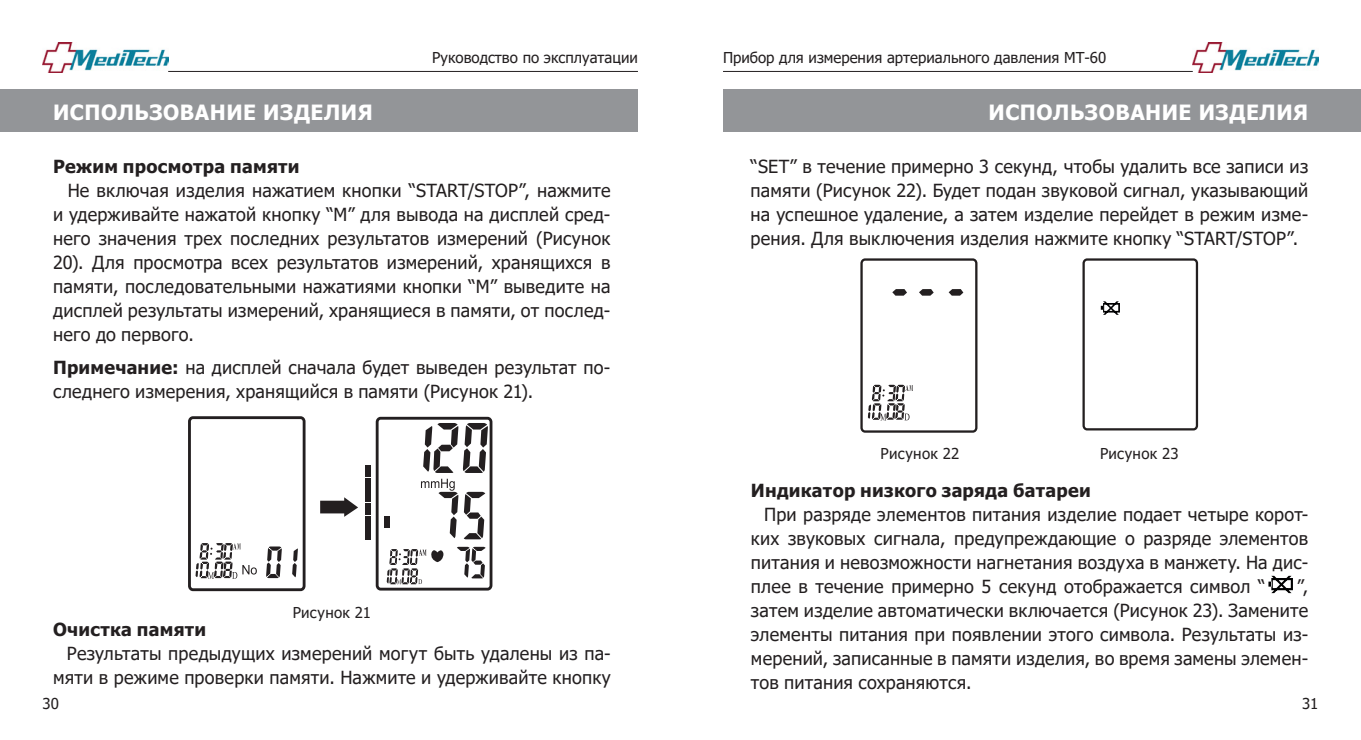
<style>
.page{position:relative;width:1361px;height:740px;background:#fff}
.page>*{position:absolute;margin:0;border:0;box-sizing:border-box;transform-origin:0 0}
.t1{font:700 21px "Tahoma";letter-spacing:.025em;color:#fff}
.t2{font:18px/24px "Tahoma";letter-spacing:.01em;color:#231f20;text-align:justify}
.t3{font:700 18px "Tahoma";letter-spacing:.015em;color:#231f20}
.t4{font:15px "Tahoma";color:#231f20}
.t5{font:15px "Tahoma";letter-spacing:.02em;color:#231f20}
.s1{font-weight:700}
</style>
<div class="page">
<div style="left:0;top:89px;width:638px;height:43px;background:#939598"></div>
<div style="left:723px;top:89px;width:638px;height:43px;background:#939598"></div>
<img style="left:43px;top:43px;width:125px;height:30px">
<img style="left:1192px;top:43px;width:126px;height:30px">
<hr style="left:168px;top:71px;width:470px;height:1px;background:#231f20">
<hr style="left:723px;top:71px;width:469px;height:1px;background:#231f20">
<div style="left:188px;top:416px;width:117px;height:175px;border:3px solid #231f20;border-radius:4px"></div>
<svg style="left:292px;top:548px;width:6px;height:29px"></svg>
<svg style="left:266px;top:546px;width:16px;height:32px"></svg>
<svg style="left:195px;top:543px;width:62px;height:36px"></svg>
<div style="left:376px;top:417px;width:116px;height:173px;border:3px solid #231f20;border-radius:4px"></div>
<svg style="left:423px;top:423px;width:65px;height:50px"></svg>
<svg style="left:457px;top:547px;width:28px;height:31px"></svg>
<svg style="left:421px;top:479px;width:37px;height:59px"></svg>
<svg style="left:464px;top:492px;width:21px;height:47px"></svg>
<svg style="left:387px;top:549px;width:56px;height:35px"></svg>
<div style="left:384px;top:516px;width:6px;height:11px;background:#231f20"></div>
<div style="left:366px;top:528px;width:5px;height:12px;background:#231f20"></div>
<div style="left:366px;top:516px;width:5px;height:11px;background:#231f20"></div>
<div style="left:366px;top:503px;width:5px;height:11px;background:#231f20"></div>
<div style="left:366px;top:490px;width:5px;height:12px;background:#231f20"></div>
<div style="left:366px;top:478px;width:5px;height:11px;background:#231f20"></div>
<div style="left:366px;top:465px;width:5px;height:12px;background:#231f20"></div>
<svg style="left:320px;top:497px;width:38px;height:20px"></svg>
<div style="left:860px;top:258px;width:117px;height:175px;border:2px solid #231f20;border-radius:4px"></div>
<svg style="left:868px;top:385px;width:45px;height:35px"></svg>
<svg style="left:919px;top:289px;width:14px;height:7px"></svg>
<svg style="left:892px;top:289px;width:15px;height:7px"></svg>
<svg style="left:948px;top:289px;width:15px;height:7px"></svg>
<svg style="left:1268px;top:576px;width:25px;height:17px"></svg>
<svg style="left:1100px;top:301px;width:20px;height:14px"></svg>
<div style="left:1082px;top:258px;width:116px;height:172px;border:2px solid #231f20;border-radius:4px"></div>
<p class="t4" style="left:432px;top:47px;width:207px">Руководство по эксплуатации</p>
<p class="t4" style="left:723px;top:47px;width:385px">Прибор для измерения артериального давления МТ-60</p>
<p class="t1" style="left:53px;top:98px;width:321px">ИСПОЛЬЗОВАНИЕ ИЗДЕЛИЯ</p>
<p class="t1" style="left:988px;top:98px;width:321px">ИСПОЛЬЗОВАНИЕ ИЗДЕЛИЯ</p>
<p class="t3" style="left:53px;top:154px;width:248px">Режим просмотра памяти</p>
<p class="t2" style="left:53px;top:180px;width:559px;text-indent:14px">Не включая изделия нажатием кнопки “START/STOP”, нажмите и удерживайте нажатой кнопку “М” для вывода на дисплей сред&shy;него значения трех последних результатов измерений (Рисунок 20). Для просмотра всех результатов измерений, хранящихся в памяти, последовательными нажатиями кнопки “M” выведите на дисплей результаты измерений, хранящиеся в памяти, от послед&shy;него до первого.</p>
<p class="t2" style="left:53px;top:356px;width:559px"><span class="s1">Примечание:</span> на дисплей сначала будет выведен результат по&shy;следнего измерения, хранящийся в памяти (Рисунок 21).</p>
<p class="t5" style="left:293px;top:602px;width:80px">Рисунок 21</p>
<p class="t3" style="left:53px;top:617px;width:155px">Очистка памяти</p>
<p class="t2" style="left:53px;top:643px;width:559px;text-align:right">Результаты предыдущих измерений могут быть удалены из па&shy;мяти в режиме проверки памяти. Нажмите и удерживайте кнопку</p>
<p class="t2" style="left:750px;top:156px;width:559px">“SET” в течение примерно 3 секунд, чтобы удалить все записи из памяти (Рисунок 22). Будет подан звуковой сигнал, указывающий на успешное удаление, а затем изделие перейдет в режим изме&shy;рения. Для выключения изделия нажмите кнопку “START/STOP”.</p>
<p class="t5" style="left:880px;top:443px;width:80px">Рисунок 22</p>
<p class="t5" style="left:1100px;top:443px;width:80px">Рисунок 23</p>
<p class="t3" style="left:751px;top:478px;width:341px">Индикатор низкого заряда батареи</p>
<p class="t2" style="left:751px;top:503px;width:559px;text-indent:13px">При разряде элементов питания изделие подает четыре корот&shy;ких звуковых сигнала, предупреждающие о разряде элементов питания и невозможности нагнетания воздуха в манжету. На дис&shy;плее в течение примерно 5 секунд отображается символ “</p>
<p class="t2" style="left:751px;top:575px;width:559px;text-indent:546px">”, затем изделие автоматически включается (Рисунок 23). Замените элементы питания при появлении этого символа. Результаты из&shy;мерений, записанные в памяти изделия, во время замены элемен&shy;тов питания сохраняются.</p>
<p class="t4" style="left:43px;top:693px;width:18px">30</p>
<p class="t4" style="left:1302px;top:693px;width:18px">31</p>
</div>
